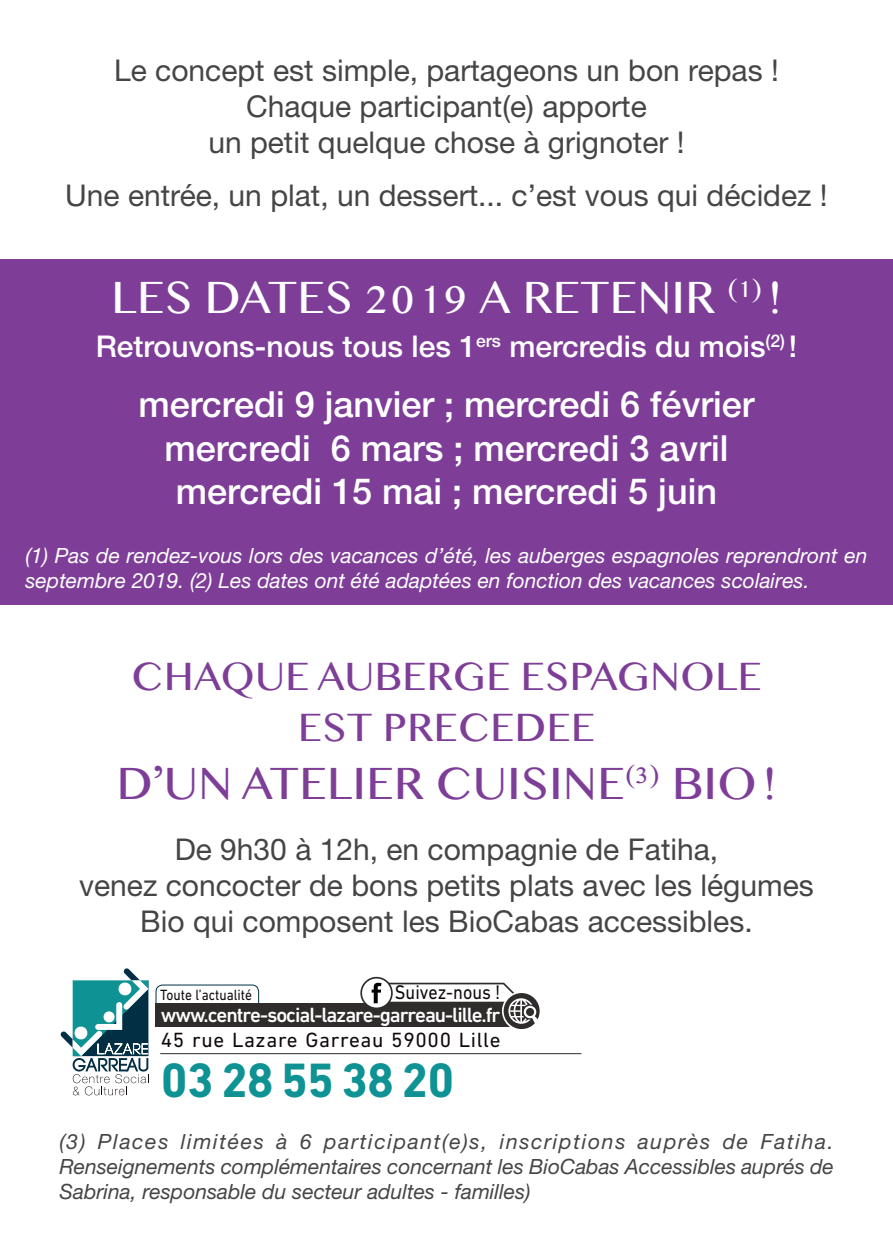
<style>
.page{position:relative;width:893px;height:1259px;background:#fff}
.page>*{position:absolute;margin:0;border:0;box-sizing:border-box;transform-origin:0 0}
.t1{font:700 49.2px "DIN Next LT Pro";letter-spacing:-.02em;color:#0e9293}
.t2{font:48px "Oriya MN";color:#7e3e98}
.t3{font:48px "Oriya MN";color:#fff}
.t4{font:42px/50.4px "Oriya MN";color:#7e3e98;text-align:center}
.t5{font:500 36px/43.2px "Helvetica Neue LT Std";color:#fff;text-align:center}
.t6{font:30px/36px "Helvetica Neue LT Std";color:#474446;text-align:center}
.t7{font:500 30px "Helvetica Neue LT Std";color:#fff}
.t8{font:italic 21px/25.2px "Helvetica Neue LT Std";color:#474446;text-align:justify}
.t9{font:italic 21px/25.2px "Helvetica Neue LT Std";letter-spacing:.005em;color:#fff}
.t10{font:500 21px "DIN Next LT Pro";letter-spacing:-.05em;color:#fff}
.t11{font:21px "DIN Next LT Pro";letter-spacing:.03em;color:#110a0c}
.t12{font:20.1px "DIN Next LT Pro";color:#110a0c;scale:.9 1}
.t13{font:15px "DIN Next LT Pro";color:#110a0c;scale:.9 1}
</style>
<div class="page">
<svg style="left:155px;top:984px;width:104px;height:25px"></svg>
<div style="left:156px;top:1002px;width:366px;height:24px;background:#2f2c2b"></div>
<svg style="left:60px;top:968px;width:89px;height:127px"></svg>
<svg style="left:503px;top:992px;width:37px;height:38px"></svg>
<div style="left:502px;top:991px;width:39px;height:39px;border:2px solid #fff;border-radius:50%"></div>
<svg style="left:361px;top:977px;width:31px;height:31px"></svg>
<div style="left:360px;top:977px;width:33px;height:32px;border:2px solid #2f2c2b;border-radius:50%"></div>
<svg style="left:369px;top:982px;width:169px;height:41px"></svg>
<hr style="left:160px;top:1053px;width:421px;height:1px;background:#2f2c2b">
<div style="left:0;top:259px;width:893px;height:346px;background:#7e3e98"></div>
<p class="t6" style="left:114px;top:52px;width:666px">Le concept est simple, partageons un bon repas !<br>Chaque participant(e) apporte<br>un petit quelque chose à grignoter !</p>
<p class="t6" style="left:65px;top:177px;width:764px">Une entrée, un plat, un dessert... c’est vous qui décidez !</p>
<p class="t3" style="left:111px;top:271px;width:672px">LES DATES 2019 A RETENIR <sup>(1)</sup> !</p>
<p class="t7" style="left:96px;top:329px;width:703px">Retrouvons-nous tous les 1<sup>ers</sup> mercredis du mois<sup>(2)</sup> !</p>
<p class="t5" style="left:139px;top:383px;width:617px">mercredi 9 janvier ; mercredi 6 février mercredi 6 mars ; mercredi 3 avril mercredi 15 mai ; mercredi 5 juin</p>
<p class="t9" style="left:26px;top:543px;width:843px">(1) Pas de rendez-vous lors des vacances d’été, les auberges espagnoles reprendront en septembre 2019. (2) Les dates ont été adaptées en fonction des vacances scolaires.</p>
<p class="t4" style="left:131px;top:654px;width:632px">CHAQUE AUBERGE ESPAGNOLE<br>EST PRECEDEE</p>
<p class="t2" style="left:116px;top:757px;width:662px">D’UN ATELIER CUISINE<sup>(3)</sup> BIO!</p>
<p class="t6" style="left:79px;top:831px;width:736px">De 9h30 à 12h, en compagnie de Fatiha,<br>venez concocter de bons petits plats avec les légumes<br>Bio qui composent les BioCabas accessibles.</p>
<p class="t12" style="left:395px;top:981px;width:119px">Suivez-nous !</p>
<p class="t11" style="left:161px;top:1027px;width:341px">45 rue Lazare Garreau 59000 Lille</p>
<p class="t13" style="left:160px;top:986px;width:104px">Toute l’actualité</p>
<p class="t10" style="left:161px;top:1002px;width:341px">www.centre-social-lazare-garreau-lille.fr</p>
<p class="t1" style="left:161px;top:1051px;width:295px">03 28 55 38 20</p>
<p class="t8" style="left:60px;top:1128px;width:776px">(3) Places limitées à 6 participant(e)s, inscriptions auprès de Fatiha.<br>Renseignements complémentaires concernant les BioCabas Accessibles auprés de Sabrina, responsable du secteur adultes - familles)</p>
</div>
